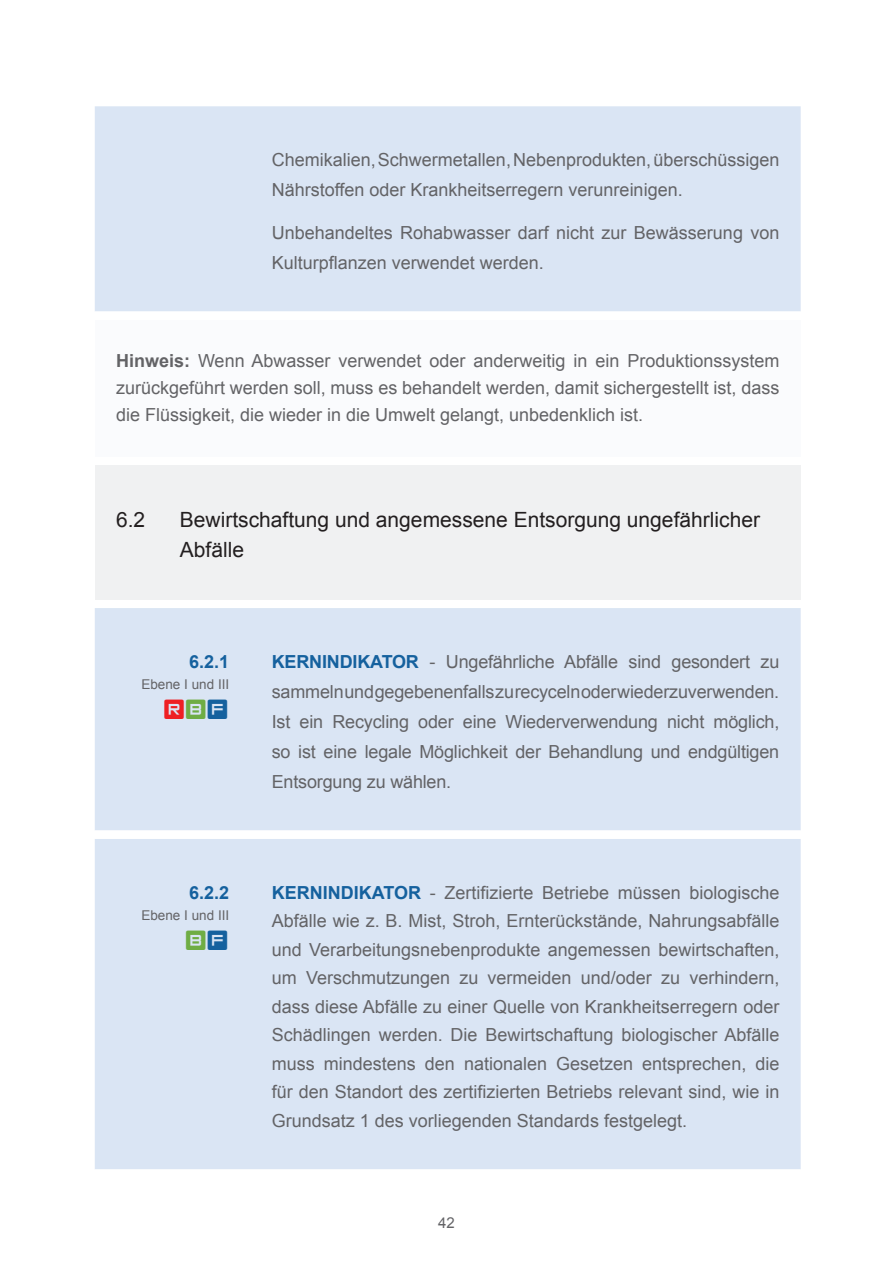
<style>
.page{position:relative;width:893px;height:1263px;background:#fff}
.page>*{position:absolute;margin:0;border:0;box-sizing:border-box;transform-origin:0 0}
.t1{font:34.5px "Curved Square";color:#ee1f23}
.t2{font:34.5px "Curved Square";color:#6fad44}
.t3{font:21px/30px "Arial";color:#231f20}
.t4{font:18px/28.5px "Arial";color:#636366;text-align:justify}
.t5{font:700 18px "Arial";color:#15619e}
.t6{font:15px "Arial";color:#636366}
.t7{font:13.5px "Arial";color:#636366}
.s1{font-weight:700}
.s2{color:#6fad44}
.s3{color:#15619e}
.s4{font-weight:700;color:#15619e}
</style>
<div class="page">
<div style="left:95px;top:106px;width:706px;height:205px;background:#dae5f4"></div>
<div style="left:95px;top:599px;width:706px;height:570px;background:#dae5f4"></div>
<div style="left:95px;top:320px;width:706px;height:136px;background:#fafbfd"></div>
<div style="left:95px;top:465px;width:706px;height:134px;background:#f0f1f2"></div>
<p class="t4" style="left:272px;top:145px;width:509px;line-height:30px">Chemikalien, Schwermetallen, Nebenprodukten, überschüssigen<br>Nährstoffen oder Krankheitserregern verunreinigen.</p>
<p class="t4" style="left:272px;top:217px;width:509px;line-height:30px">Unbehandeltes Rohabwasser darf nicht zur Bewässerung von<br>Kulturpflanzen verwendet werden.</p>
<p class="t4" style="left:116px;top:347px;width:665px;line-height:27px"><span class="s1">Hinweis:</span> Wenn Abwasser verwendet oder anderweitig in ein Produktionssystem zurückgeführt werden soll, muss es behandelt werden, damit sichergestellt ist, dass die Flüssigkeit, die wieder in die Umwelt gelangt, unbedenklich ist.</p>
<p class="t3" style="left:116px;top:504px;width:31px">6.2</p>
<p class="t3" style="left:180px;top:504px;width:582px">Bewirtschaftung und angemessene Entsorgung ungefährlicher<br>Abfälle</p>
<p class="t5" style="left:189px;top:649px;width:42px">6.2.1</p>
<p class="t7" style="left:141px;top:675px;width:89px">Ebene I und III</p>
<h1 class="t1" style="left:165px;top:687px;width:66px">r<span class="s2">b</span><span class="s3">f</span></h1>
<p class="t5" style="left:189px;top:880px;width:42px">6.2.2</p>
<p class="t7" style="left:141px;top:906px;width:89px">Ebene I und III</p>
<h1 class="t2" style="left:186px;top:918px;width:45px">b<span class="s3">f</span></h1>
<p class="t4" style="left:272px;top:646px;width:509px;line-height:30px"><span class="s4">KERNINDIKATOR</span> - Ungefährliche Abfälle sind gesondert zu sammeln und gegebenenfalls zu recyceln oder wiederzuverwenden.<br>Ist ein Recycling oder eine Wiederverwendung nicht möglich, so ist eine legale Möglichkeit der Behandlung und endgültigen Entsorgung zu wählen.</p>
<p class="t4" style="left:272px;top:878px;width:509px"><span class="s4">KERNINDIKATOR</span> - Zertifizierte Betriebe müssen biologische Abfälle wie z. B. Mist, Stroh, Ernterückstände, Nahrungsabfälle und Verarbeitungsnebenprodukte angemessen bewirtschaften, um Verschmutzungen zu vermeiden und/oder zu verhindern, dass diese Abfälle zu einer Quelle von Krankheitserregern oder Schädlingen werden. Die Bewirtschaftung biologischer Abfälle muss mindestens den nationalen Gesetzen entsprechen, die für den Standort des zertifizierten Betriebs relevant sind, wie in Grundsatz 1 des vorliegenden Standards festgelegt.</p>
<p class="t6" style="left:438px;top:1212px;width:18px">42</p>
</div>
